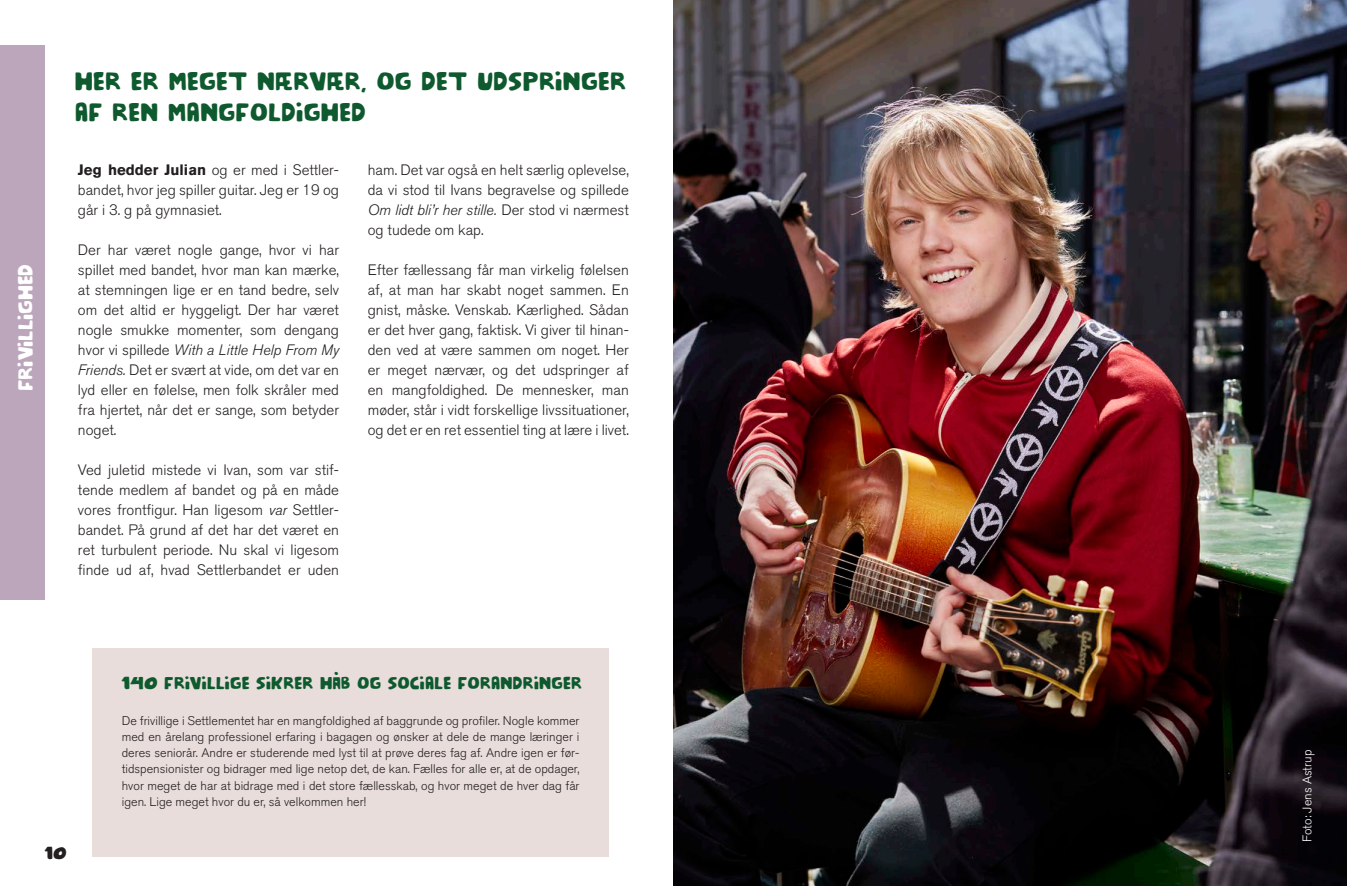
<style>
.page{position:relative;width:1347px;height:886px;background:#fff}
.page>*{position:absolute;margin:0;border:0;box-sizing:border-box;transform-origin:0 0}
.t1{font:31.25px/31.2px "Saxogade 2023";color:#0e5a2e}
.t2{font:25px "Saxogade 2023";letter-spacing:-.005em;color:#fff}
.t3{font:21.25px "Saxogade 2023";color:#0e5a2e}
.t4{font:21.25px "Saxogade 2023";color:#231f20}
.t5{font:300 15px/20px "Akzidenz Grotesk BE";color:#231f20;text-align:justify}
.t6{font:300 12.5px/16.2px "Akzidenz Grotesk BE";color:#231f20;text-align:justify}
.t7{font:300 12.5px "Akzidenz Grotesk BE";color:#fff}
.s1{font-weight:700}
.s2{font-style:italic}
</style>
<div class="page">
<div style="left:0;top:46px;width:44px;height:554px;background:#bca6bc"></div>
<img style="left:673px;top:0;width:673px;height:886px">
<div style="left:92px;top:648px;width:516px;height:209px;background:#e9dddc"></div>
<p class="t2" style="left:12px;top:390px;width:129px;rotate:-90deg">FRIVILLIGHED</p>
<p class="t1" style="left:76px;top:64px;width:553px">HER ER MEGET NÆRVÆR, OG DET UDSPRINGER<br>AF REN MANGFOLDIGHED</p>
<p class="t5" style="left:78px;top:160px;width:262px"><span class="s1">Jeg hedder Julian</span> og er med i Settler&shy;bandet, hvor jeg spiller guitar. Jeg er 19 og går i 3. g på gymnasiet.</p>
<p class="t5" style="left:78px;top:240px;width:263px">Der har været nogle gange, hvor vi har spillet med bandet, hvor man kan mærke, at stemningen lige er en tand bedre, selv om det altid er hyggeligt. Der har været nogle smukke momenter, som dengang hvor vi spillede <span class="s2">With a Little Help From My Friends.</span> Det er svært at vide, om det var en lyd eller en følelse, men folk skråler med fra hjertet, når det er sange, som betyder noget.</p>
<p class="t5" style="left:78px;top:460px;width:263px">Ved juletid mistede vi Ivan, som var stif&shy;tende medlem af bandet og på en måde vores frontfigur. Han ligesom <span class="s2">var</span> Settler&shy;bandet. På grund af det har det været en ret turbulent periode. Nu skal vi ligesom finde ud af, hvad Settlerbandet er uden</p>
<p class="t5" style="left:368px;top:160px;width:262px">ham. Det var også en helt særlig oplevelse, da vi stod til Ivans begravelse og spillede <span class="s2">Om lidt bli’r her stille.</span> Der stod vi nærmest og tudede om kap.</p>
<p class="t5" style="left:368px;top:260px;width:262px">Efter fællessang får man virkelig følelsen af, at man har skabt noget sammen. En gnist, måske. Venskab. Kærlighed. Sådan er det hver gang, faktisk. Vi giver til hinan&shy;den ved at være sammen om noget. Her er meget nærvær, og det udspringer af en mangfoldighed. De mennesker, man møder, står i vidt forskellige livssituationer, og det er en ret essentiel ting at lære i livet.</p>
<h3 class="t4" style="left:45px;top:841px;width:24px">10</h3>
<p class="t3" style="left:122px;top:671px;width:462px">140 FRIVILLIGE SIKRER HÅB OG SOCIALE FORANDRINGER</p>
<p class="t6" style="left:122px;top:712px;width:459px">De frivillige i Settlementet har en mangfoldighed af baggrunde og profiler. Nogle kommer med en årelang professionel erfaring i bagagen og ønsker at dele de mange læringer i deres seniorår. Andre er studerende med lyst til at prøve deres fag af. Andre igen er før&shy;tidspensionister og bidrager med lige netop det, de kan. Fælles for alle er, at de opdager, hvor meget de har at bidrage med i det store fællesskab, og hvor meget de hver dag får igen. Lige meget hvor du er, så velkommen her!</p>
<p class="t7" style="left:1300px;top:841px;width:93px;rotate:-90deg">Foto: Jens Astrup</p>
</div>
